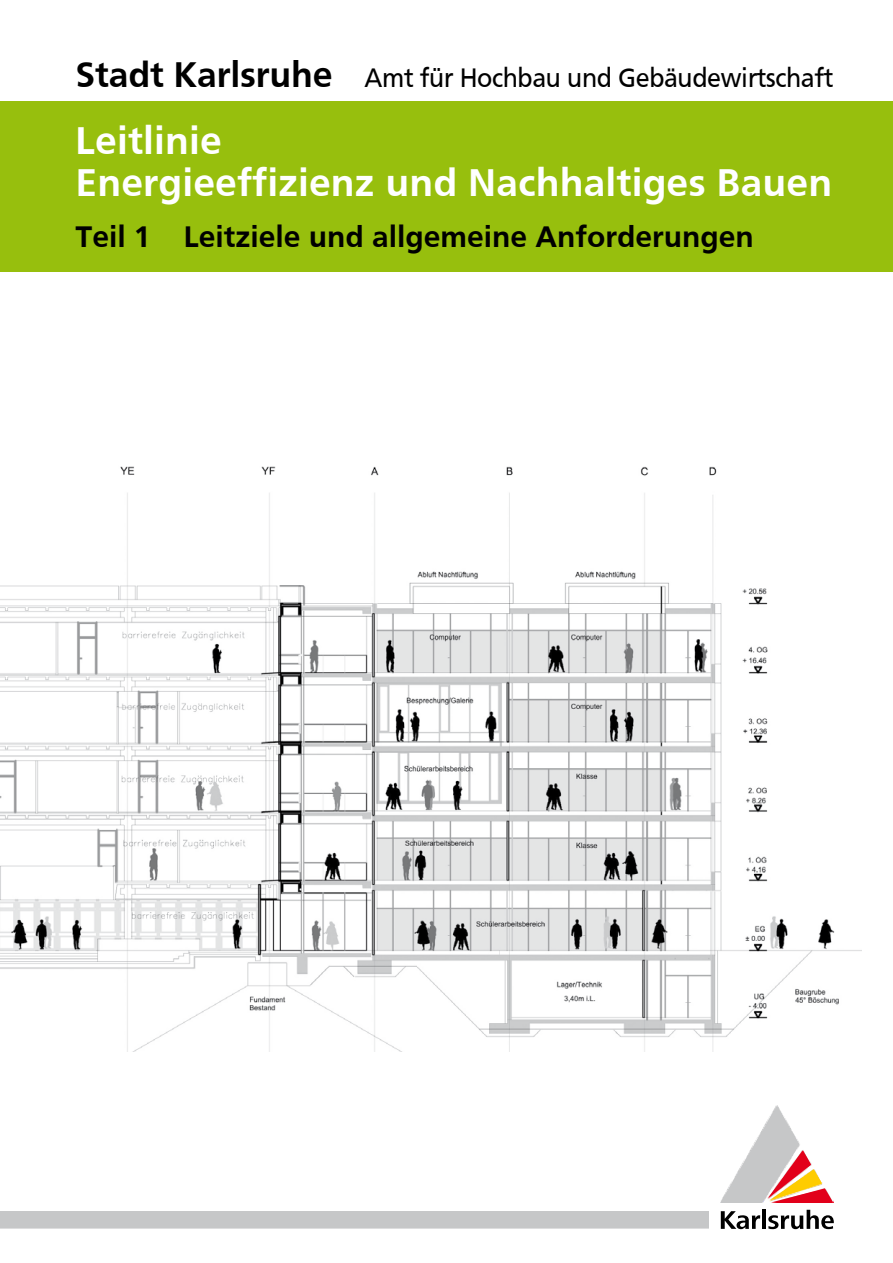
<style>
.page{position:relative;width:893px;height:1263px;background:#fff}
.page>*{position:absolute;margin:0;border:0;box-sizing:border-box;transform-origin:0 0}
.t1{font:600 39px/42px "Frutiger";letter-spacing:.005em;color:#fff}
.t2{font:600 30px "Frutiger";color:#000}
.t3{font:27px "Frutiger";letter-spacing:-.02em;color:#000;scale:.93 1}
.s1{font-weight:600;font-size:36px}
</style>
<div class="page">
<div style="left:0;top:101px;width:893px;height:171px;background:#97bf0d"></div>
<svg style="left:721px;top:1211px;width:39px;height:18px"></svg>
<hr style="left:762px;top:1210px;width:4px;height:19px;background:#000">
<svg style="left:768px;top:1210px;width:66px;height:19px"></svg>
<svg style="left:721px;top:1106px;width:112px;height:96px"></svg>
<div style="left:0;top:1211px;width:709px;height:17px;background:#c6c7c8"></div>
<img style="left:0;top:466px;width:862px;height:586px">
<p class="t3" style="left:76px;top:62px;width:816px"><span class="s1">Stadt Karlsruhe</span> Amt für Hochbau und Gebäudewirtschaft</p>
<p class="t1" style="left:76px;top:120px;width:758px">Leitlinie<br>Energieeffizienz und Nachhaltiges Bauen</p>
<p class="t2" style="left:76px;top:220px;width:680px">Teil 1 Leitziele und allgemeine Anforderungen</p>
</div>
